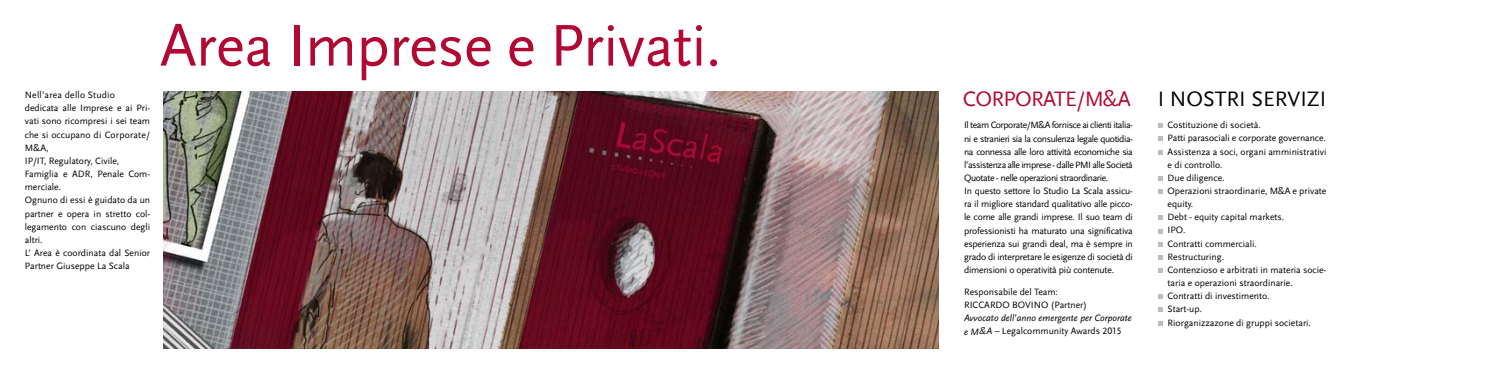
<style>
.page{position:relative;width:1489px;height:373px;background:#fff}
.page>*{position:absolute;margin:0;border:0;box-sizing:border-box;transform-origin:0 0}
.t1{font:61.25px "Scala Sans LF";letter-spacing:-.01em;color:#b10933}
.t2{font:21.88px "Scala Sans LF";color:#000}
.t3{font:9.62px/13.1px "Scala Sans LF";color:#000}
.t4{font:9.62px/13.1px "Scala Sans LF";letter-spacing:-.02em;color:#000}
.t5{font:italic 9.62px/13px "Scala Sans LF";color:#000}
.s1{color:#b10933}
.s2{font-style:inherit}
.s3{font-style:normal}
</style>
<div class="page">
<svg style="left:1158px;top:136px;width:4px;height:5px"></svg>
<svg style="left:1158px;top:189px;width:4px;height:4px"></svg>
<svg style="left:1158px;top:215px;width:4px;height:5px"></svg>
<svg style="left:1158px;top:229px;width:4px;height:4px"></svg>
<svg style="left:1158px;top:176px;width:4px;height:4px"></svg>
<svg style="left:1158px;top:150px;width:4px;height:4px"></svg>
<svg style="left:1158px;top:123px;width:4px;height:5px"></svg>
<svg style="left:1158px;top:255px;width:4px;height:4px"></svg>
<svg style="left:1158px;top:307px;width:4px;height:4px"></svg>
<svg style="left:1158px;top:294px;width:4px;height:4px"></svg>
<svg style="left:1158px;top:321px;width:4px;height:4px"></svg>
<svg style="left:1158px;top:268px;width:4px;height:4px"></svg>
<svg style="left:1158px;top:242px;width:4px;height:4px"></svg>
<img style="left:164px;top:91px;width:774px;height:256px">
<p class="t3" style="left:25px;top:88px;width:127px">Nell’area dello Studio dedicata alle Imprese e ai Pri&shy;vati sono ricompresi i sei team che si occupano di Corporate/<br>M&amp;A,<br>IP/IT, Regulatory, Civile,<br>Famiglia e ADR, Penale Com&shy;merciale.<br>Ognuno di essi è guidato da un partner e opera in stretto col&shy;legamento con ciascuno degli altri.<br>L’ Area è coordinata dal Senior<br>Partner Giuseppe La Scala</p>
<h1 class="t1" style="left:160px;top:12px;width:562px">Area Imprese e Privati.</h1>
<h2 class="t2" style="left:962px;top:87px;width:365px"><span class="s1">CORPORATE/M&amp;A</span> I NOSTRI SERVIZI</h2>
<p class="t3" style="left:1167px;top:118px;width:160px">Costituzione di società.<br>Patti parasociali e corporate governance.<br>Assistenza a soci, organi amministrativi e di controllo.<br>Due diligence.<br>Operazioni straordinarie, M&amp;A e private equity.<br>Debt - equity capital markets.<br>IPO.<br>Contratti commerciali.<br>Restructuring.<br>Contenzioso e arbitrati in materia socie&shy;taria e operazioni straordinarie.<br>Contratti di investimento.<br>Start-up.<br>Riorganizzazone di gruppi societari.</p>
<p class="t4" style="left:964px;top:119px;width:170px">Il team Corporate/M&amp;A fornisce ai clienti italia&shy;ni e stranieri sia la consulenza legale quotidia&shy;na connessa alle loro attività economiche sia l’assistenza alle imprese - dalle PMI alle Società Quotate - nelle operazioni straordinarie.<br>In questo settore lo Studio La Scala assicu&shy;ra il migliore standard qualitativo alle picco&shy;le come alle grandi imprese. Il suo team di professionisti ha maturato una significativa esperienza sui grandi deal, ma è sempre in grado di interpretare le esigenze di società di dimensioni o operatività più contenute.</p>
<p class="t3" style="left:964px;top:285px;width:124px">Responsabile del Team:<br>RICCARDO BOVINO (Partner)</p>
<p class="t5" style="left:964px;top:311px;width:169px">Avvocato dell’anno emergente per Corporate e M<span class="s2">&amp;</span> A <span class="s3">– Legalcommunity Awards 2015</span></p>
</div>
